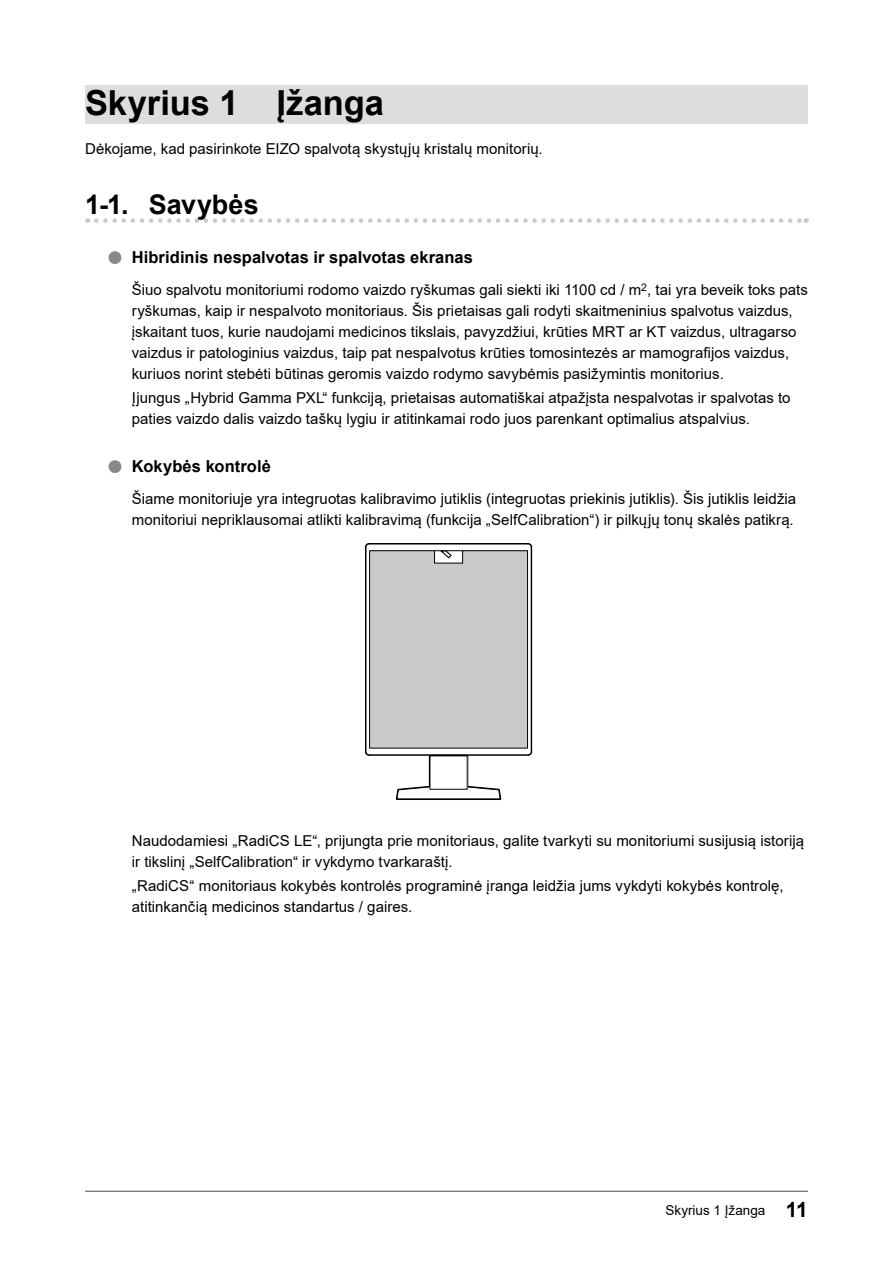
<style>
.page{position:relative;width:893px;height:1263px;background:#fff}
.page>*{position:absolute;margin:0;border:0;box-sizing:border-box;transform-origin:0 0}
.t1{font:700 34.5px "Arial";color:#000}
.t2{font:700 27px "Arial";color:#000}
.t3{font:700 16.5px "Arial";letter-spacing:.005em;color:#000}
.t4{font:15px/21px "Arial";color:#000}
.t5{font:13.5px "Arial";color:#000}
.s1{font-size:29.7px;color:#898989}
.s2{font-weight:700;font-size:21px}
</style>
<div class="page">
<hr style="left:85px;top:1191px;width:723px;height:1px;background:#595757">
<div style="left:85px;top:85px;width:723px;height:39px;background:#dcdddd"></div>
<svg style="left:96px;top:218px;width:711px;height:5px"></svg>
<div style="left:429px;top:755px;width:39px;height:32px;border:2px solid #000"></div>
<svg style="left:395px;top:785px;width:107px;height:15px"></svg>
<div style="left:430px;top:756px;width:37px;height:33px;background:#fff"></div>
<hr style="left:365px;top:547px;width:1px;height:205px;background:#000">
<hr style="left:369px;top:754px;width:159px;height:2px;background:#000">
<hr style="left:531px;top:547px;width:1px;height:205px;background:#000">
<hr style="left:369px;top:543px;width:159px;height:1px;background:#000">
<svg style="left:365px;top:750px;width:5px;height:6px"></svg>
<svg style="left:365px;top:543px;width:5px;height:5px"></svg>
<svg style="left:527px;top:750px;width:6px;height:6px"></svg>
<svg style="left:527px;top:543px;width:6px;height:5px"></svg>
<div style="left:370px;top:551px;width:158px;height:197px;background:#c9caca"></div>
<div style="left:369px;top:550px;width:159px;height:198px;border:1px solid #000"></div>
<div style="left:435px;top:551px;width:28px;height:12px;background:#fff"></div>
<div style="left:434px;top:550px;width:29px;height:13px;border:1px solid #000"></div>
<svg style="left:438px;top:550px;width:15px;height:9px"></svg>
<h1 class="t1" style="left:85px;top:78px;width:300px">Skyrius 1 Įžanga</h1>
<p class="t4" style="left:85px;top:138px;width:459px">Dėkojame, kad pasirinkote EIZO spalvotą skystųjų kristalų monitorių.</p>
<h2 class="t2" style="left:85px;top:186px;width:175px">1-1. Savybės</h2>
<p class="t3" style="left:106px;top:246px;width:368px"><span class="s1">●</span> Hibridinis nespalvotas ir spalvotas ekranas</p>
<p class="t4" style="left:132px;top:279px;width:678px">Šiuo spalvotu monitoriumi rodomo vaizdo ryškumas gali siekti iki 1100 cd / m<sup>2</sup>, tai yra beveik toks pats ryškumas, kaip ir nespalvoto monitoriaus. Šis prietaisas gali rodyti skaitmeninius spalvotus vaizdus, įskaitant tuos, kurie naudojami medicinos tikslais, pavyzdžiui, krūties MRT ar KT vaizdus, ultragarso vaizdus ir patologinius vaizdus, taip pat nespalvotus krūties tomosintezės ar mamografijos vaizdus, kuriuos norint stebėti būtinas geromis vaizdo rodymo savybėmis pasižymintis monitorius.</p>
<p class="t4" style="left:132px;top:387px;width:660px">Įjungus „Hybrid Gamma PXL“ funkciją, prietaisas automatiškai atpažįsta nespalvotas ir spalvotas to paties vaizdo dalis vaizdo taškų lygiu ir atitinkamai rodo juos parenkant optimalius atspalvius.</p>
<p class="t3" style="left:106px;top:455px;width:166px"><span class="s1">●</span> Kokybės kontrolė</p>
<p class="t4" style="left:132px;top:488px;width:666px">Šiame monitoriuje yra integruotas kalibravimo jutiklis (integruotas priekinis jutiklis). Šis jutiklis leidžia monitoriui nepriklausomai atlikti kalibravimą (funkcija „SelfCalibration“) ir pilkųjų tonų skalės patikrą.</p>
<p class="t4" style="left:132px;top:830px;width:674px">Naudodamiesi „RadiCS LE“, prijungta prie monitoriaus, galite tvarkyti su monitoriumi susijusią istoriją ir tikslinį „SelfCalibration“ ir vykdymo tvarkaraštį.</p>
<p class="t4" style="left:132px;top:875px;width:653px">„RadiCS“ monitoriaus kokybės kontrolės programinė įranga leidžia jums vykdyti kokybės kontrolę, atitinkančią medicinos standartus / gaires.</p>
<p class="t5" style="left:666px;top:1201px;width:144px">Skyrius 1 Įžanga <span class="s2">11</span></p>
</div>
